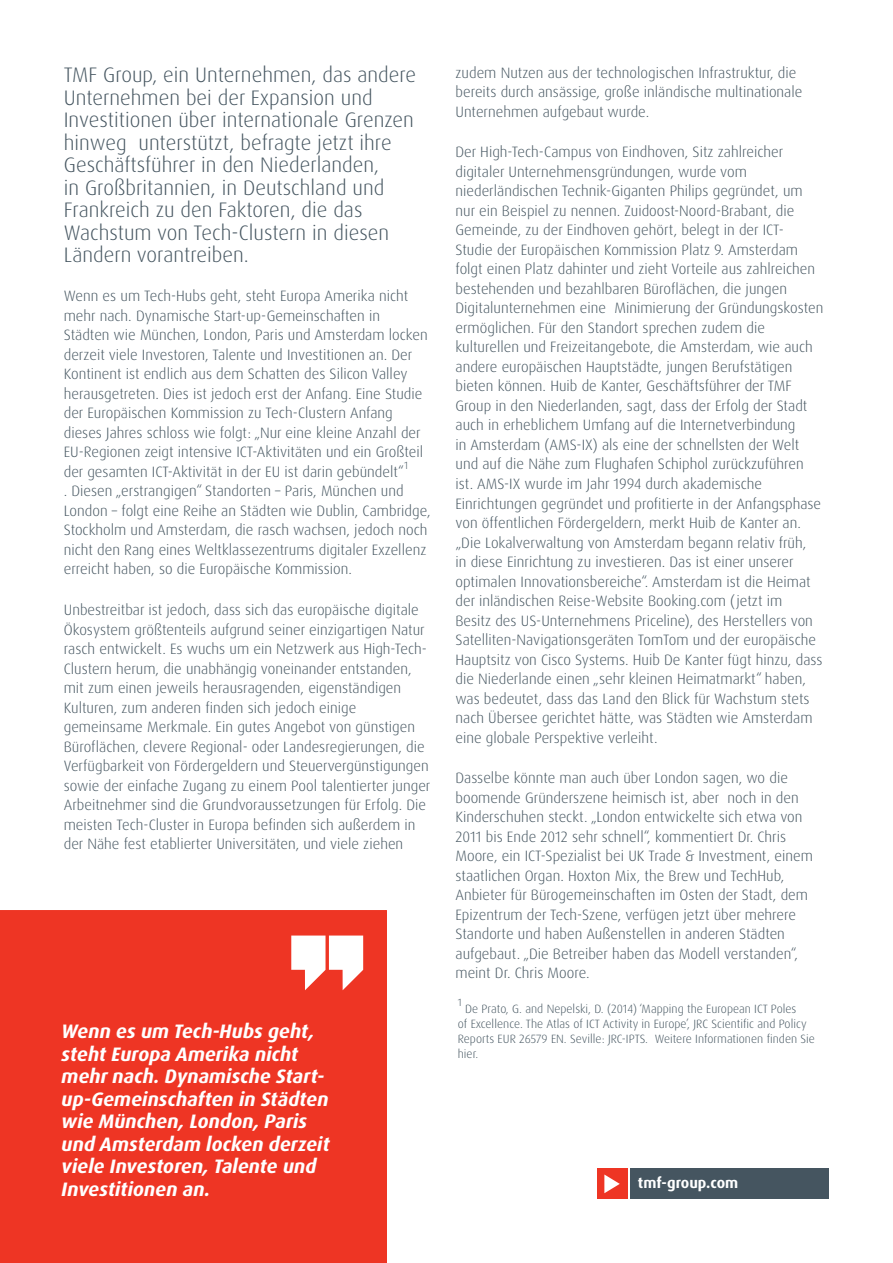
<style>
.page{position:relative;width:893px;height:1263px;background:#fff}
.page>*{position:absolute;margin:0;border:0;box-sizing:border-box;transform-origin:0 0}
.t1{font:300 21px/22.5px "Dax OT";color:#455560}
.t2{font:italic 700 19.5px/22.5px "Dax OT";color:#fff}
.t3{font:300 15px/19.5px "Dax OT";color:#455560}
.t4{font:700 15px "Dax OT";color:#fff}
.t5{font:300 12px/15px "Dax OT";color:#455560}
.t6{font:300 10.5px "Dax OT";color:#455560}
</style>
<div class="page">
<div style="left:630px;top:1168px;width:199px;height:31px;background:#455560"></div>
<div style="left:597px;top:1168px;width:30px;height:31px;background:#ee3524"></div>
<svg style="left:604px;top:1174px;width:16px;height:19px"></svg>
<div style="left:0;top:910px;width:387px;height:353px;background:#ee3524"></div>
<svg style="left:291px;top:935px;width:72px;height:55px"></svg>
<p class="t1" style="left:64px;top:64px;width:354px">TMF Group, ein Unternehmen, das andere Unternehmen bei der Expansion und Investitionen über internationale Grenzen hinweg unterstützt, befragte jetzt ihre Geschäftsführer in den Niederlanden,<br>in Großbritannien, in Deutschland und Frankreich zu den Faktoren, die das Wachstum von Tech-Clustern in diesen Ländern vorantreiben.</p>
<p class="t3" style="left:64px;top:287px;width:365px">Wenn es um Tech-Hubs geht, steht Europa Amerika nicht mehr nach. Dynamische Start-up-Gemeinschaften in Städten wie München, London, Paris und Amsterdam locken derzeit viele Investoren, Talente und Investitionen an. Der Kontinent ist endlich aus dem Schatten des Silicon Valley herausgetreten. Dies ist jedoch erst der Anfang. Eine Studie der Europäischen Kommission zu Tech-Clustern Anfang dieses Jahres schloss wie folgt: „Nur eine kleine Anzahl der EU-Regionen zeigt intensive ICT-Aktivitäten und ein Großteil der gesamten ICT-Aktivität in der EU ist darin gebündelt“</p>
<p class="t6" style="left:404px;top:459px;width:6px">1</p>
<p class="t3" style="left:64px;top:482px;width:368px">. Diesen „erstrangigen“ Standorten – Paris, München und London – folgt eine Reihe an Städten wie Dublin, Cambridge, Stockholm und Amsterdam, die rasch wachsen, jedoch noch nicht den Rang eines Weltklassezentrums digitaler Exzellenz erreicht haben, so die Europäische Kommission.</p>
<p class="t3" style="left:64px;top:600px;width:368px">Unbestreitbar ist jedoch, dass sich das europäische digitale Ökosystem größtenteils aufgrund seiner einzigartigen Natur rasch entwickelt. Es wuchs um ein Netzwerk aus High-Tech-Clustern herum, die unabhängig voneinander entstanden, mit zum einen jeweils herausragenden, eigenständigen Kulturen, zum anderen finden sich jedoch einige gemeinsame Merkmale. Ein gutes Angebot von günstigen Büroflächen, clevere Regional- oder Landesregierungen, die Verfügbarkeit von Fördergeldern und Steuervergünstigungen sowie der einfache Zugang zu einem Pool talentierter junger Arbeitnehmer sind die Grundvoraussetzungen für Erfolg. Die meisten Tech-Cluster in Europa befinden sich außerdem in der Nähe fest etablierter Universitäten, und viele ziehen</p>
<h2 class="t2" style="left:62px;top:1020px;width:270px">Wenn es um Tech-Hubs geht, steht Europa Amerika nicht mehr nach. Dynamische Start&shy;up-Gemeinschaften in Städten wie München, London, Paris und Amsterdam locken derzeit viele Investoren, Talente und<br>Investitionen an.</h2>
<p class="t3" style="left:455px;top:63px;width:348px">zudem Nutzen aus der technologischen Infrastruktur, die bereits durch ansässige, große inländische multinationale<br>Unternehmen aufgebaut wurde.</p>
<p class="t3" style="left:455px;top:143px;width:369px">Der High-Tech-Campus von Eindhoven, Sitz zahlreicher digitaler Unternehmensgründungen, wurde vom niederländischen Technik-Giganten Philips gegründet, um nur ein Beispiel zu nennen. Zuidoost-Noord-Brabant, die Gemeinde, zu der Eindhoven gehört, belegt in der ICT-Studie der Europäischen Kommission Platz 9. Amsterdam folgt einen Platz dahinter und zieht Vorteile aus zahlreichen bestehenden und bezahlbaren Büroflächen, die jungen Digitalunternehmen eine Minimierung der Gründungskosten ermöglichen. Für den Standort sprechen zudem die kulturellen und Freizeitangebote, die Amsterdam, wie auch andere europäischen Hauptstädte, jungen Berufstätigen bieten können. Huib de Kanter, Geschäftsführer der TMF Group in den Niederlanden, sagt, dass der Erfolg der Stadt auch in erheblichem Umfang auf die Internetverbindung<br>in Amsterdam (AMS-IX) als eine der schnellsten der Welt und auf die Nähe zum Flughafen Schiphol zurückzuführen ist. AMS-IX wurde im Jahr 1994 durch akademische Einrichtungen gegründet und profitierte in der Anfangsphase von öffentlichen Fördergeldern, merkt Huib de Kanter an. „Die Lokalverwaltung von Amsterdam begann relativ früh,<br>in diese Einrichtung zu investieren. Das ist einer unserer optimalen Innovationsbereiche“. Amsterdam ist die Heimat der inländischen Reise-Website Booking.com (jetzt im<br>Besitz des US-Unternehmens Priceline), des Herstellers von Satelliten-Navigationsgeräten TomTom und der europäische Hauptsitz von Cisco Systems. Huib De Kanter fügt hinzu, dass die Niederlande einen „sehr kleinen Heimatmarkt“ haben, was bedeutet, dass das Land den Blick für Wachstum stets nach Übersee gerichtet hätte, was Städten wie Amsterdam eine globale Perspektive verleiht.</p>
<p class="t3" style="left:455px;top:768px;width:359px">Dasselbe könnte man auch über London sagen, wo die boomende Gründerszene heimisch ist, aber noch in den Kinderschuhen steckt. „London entwickelte sich etwa von 2011 bis Ende 2012 sehr schnell“, kommentiert Dr. Chris Moore, ein ICT-Spezialist bei UK Trade &amp; Investment, einem staatlichen Organ. Hoxton Mix, the Brew und TechHub, Anbieter für Bürogemeinschaften im Osten der Stadt, dem Epizentrum der Tech-Szene, verfügen jetzt über mehrere Standorte und haben Außenstellen in anderen Städten aufgebaut. „Die Betreiber haben das Modell verstanden“, meint Dr. Chris Moore.</p>
<p class="t6" style="left:458px;top:995px;width:6px">1</p>
<p class="t5" style="left:458px;top:1001px;width:359px;text-indent:7px">De Prato, G. and Nepelski, D. (2014) ‘Mapping the European ICT Poles<br>of Excellence. The Atlas of ICT Activity in Europe’, JRC Scientific and Policy Reports EUR 26579 EN. Seville: JRC-IPTS. Weitere Informationen finden Sie hier.</p>
<p class="t4" style="left:638px;top:1173px;width:102px">tmf-group.com</p>
</div>
